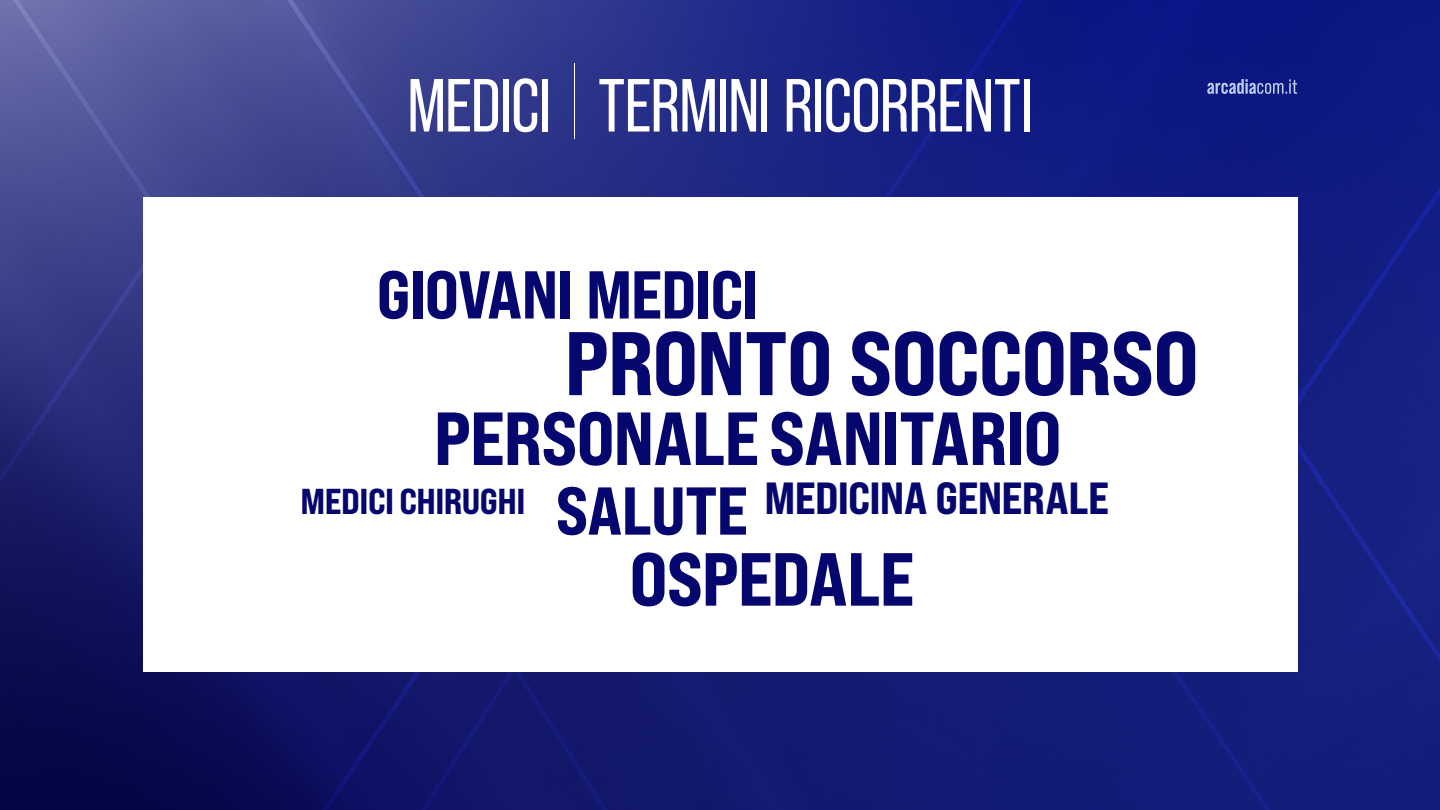
<style>
.page{position:relative;width:1440px;height:810px;background:#fff}
.page>*{position:absolute;margin:0;border:0;box-sizing:border-box;transform-origin:0 0}
.t1{font:800 expanded 90px "Bebas Neue Pro";letter-spacing:-.015em;color:#05066e}
.t2{font:800 expanded 75px "Bebas Neue Pro";letter-spacing:-.015em;color:#05066e}
.t3{font:75px "Bebas Neue Pro";letter-spacing:-.02em;color:#fff}
.t4{font:800 expanded 67.5px "Bebas Neue Pro";letter-spacing:-.02em;color:#05066e}
.t5{font:800 expanded 45px "Bebas Neue Pro";letter-spacing:-.015em;color:#05066e}
.t6{font:800 expanded 36px "Bebas Neue Pro";letter-spacing:-.015em;color:#05066e}
.s1{font-weight:100}
</style>
<div class="page">
<img style="left:0;top:0;width:1440px;height:810px">
<div style="left:143px;top:198px;width:1154px;height:474px;background:#fff"></div>
<svg style="left:1207px;top:79px;width:90px;height:15px"></svg>
<p class="t3" style="left:407px;top:63px;width:628px">MEDICI <span class="s1">|</span> TERMINI RICORRENTI</p>
<p class="t4" style="left:377px;top:253px;width:384px">GIOVANI MEDICI</p>
<p class="t1" style="left:564px;top:307px;width:636px">PRONTO SOCCORSO</p>
<p class="t2" style="left:434px;top:392px;width:630px">PERSONALE SANITARIO</p>
<p class="t6" style="left:301px;top:479px;width:226px">MEDICI CHIRUGHI</p>
<p class="t5" style="left:765px;top:470px;width:346px">MEDICINA GENERALE</p>
<p class="t4" style="left:556px;top:469px;width:194px">SALUTE</p>
<p class="t2" style="left:629px;top:533px;width:287px">OSPEDALE</p>
</div>
